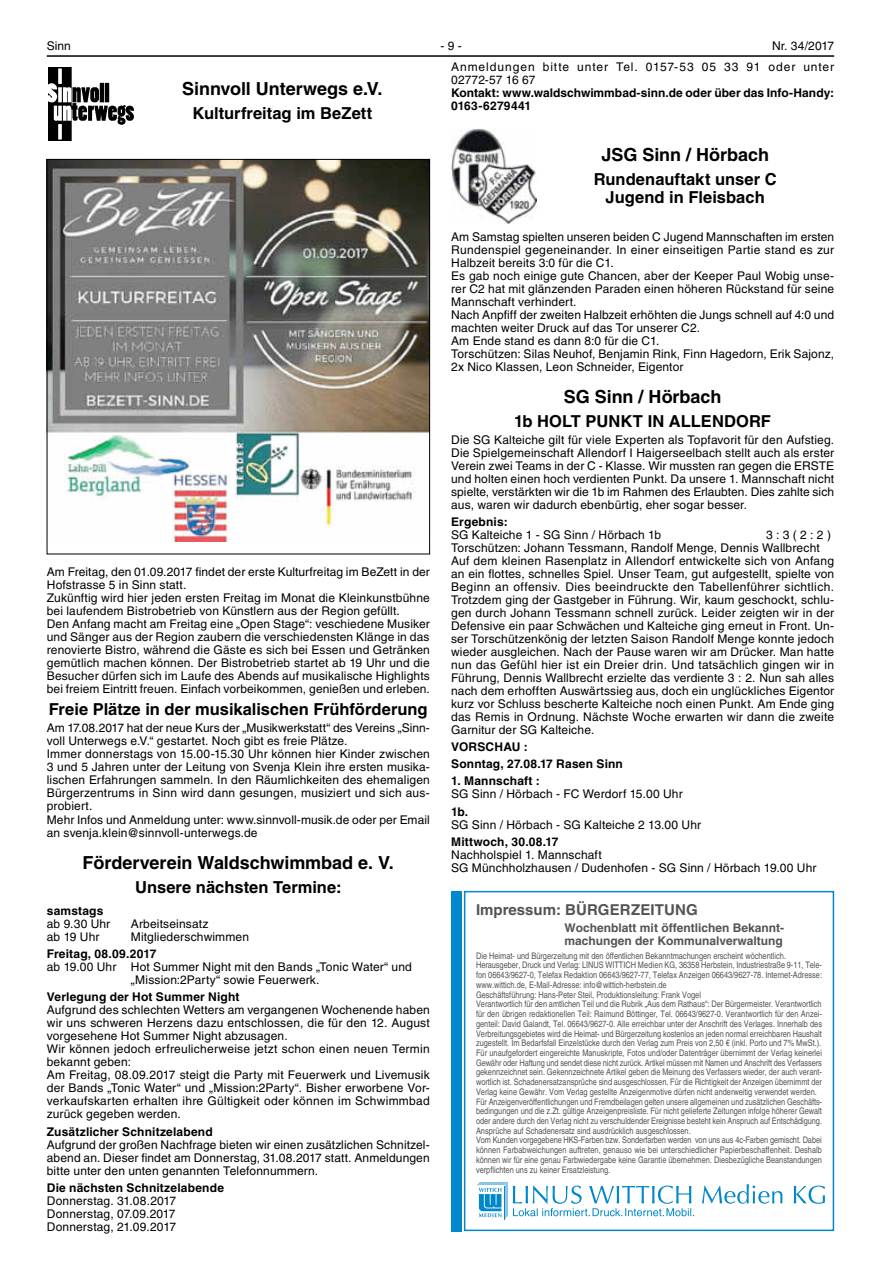
<style>
.page{position:relative;width:881px;height:1263px;background:#fff}
.page>*{position:absolute;margin:0;border:0;box-sizing:border-box;transform-origin:0 0}
.t1{font:700 18px "Helvetica LT";letter-spacing:-.005em;color:#000}
.t2{font:700 16.5px/17.9px "Helvetica LT";color:#000;text-align:center}
.t3{font:700 15px "Helvetica LT";letter-spacing:.005em;color:#535353}
.t4{font:12px/12.9px "Helvetica LT";letter-spacing:.015em;color:#000}
.t5{font:700 12px/12.9px "Helvetica LT";letter-spacing:.015em;color:#000}
.t6{font:700 12px/12.9px "Helvetica LT";color:#535353}
.t7{font:12px/12.9px "Helvetica LT";letter-spacing:.075em;color:#000}
.t8{font:condensed 9px/9.8px "Helvetica LT";color:#535353}
</style>
<div class="page">
<hr style="left:47px;top:55px;width:786px;height:2px;background:#000">
<img style="left:48px;top:68px;width:85px;height:72px">
<img style="left:49px;top:161px;width:378px;height:381px">
<div style="left:47px;top:159px;width:382px;height:395px;border:1px solid #000"></div>
<img style="left:451px;top:129px;width:85px;height:94px">
<div style="left:451px;top:891px;width:10px;height:340px;background:#0087cc"></div>
<svg style="left:477px;top:1182px;width:347px;height:36px"></svg>
<div style="left:463px;top:891px;width:370px;height:340px;border:2px solid #0087cc"></div>
<p class="t4" style="left:47px;top:40px;width:26px">Sinn</p>
<p class="t4" style="left:440px;top:40px;width:23px">-9-</p>
<p class="t4" style="left:771px;top:40px;width:64px">Nr. 34/2017</p>
<h1 class="t1" style="left:182px;top:78px;width:201px">Sinnvoll Unterwegs e.V.</h1>
<h2 class="t2" style="left:192px;top:105px;width:181px">Kulturfreitag im BeZett</h2>
<p class="t7" style="left:451px;top:61px;width:384px">Anmeldungen bitte unter Tel. 0157-53 05 33 91 oder unter<br>02772-57 16 67</p>
<p class="t5" style="left:451px;top:86px;width:384px">Kontakt: www.waldschwimmbad-sinn.de oder über das Info-Handy:<br>0163-6279441</p>
<h1 class="t1" style="left:601px;top:144px;width:169px">JSG Sinn / Hörbach</h1>
<h2 class="t2" style="left:593px;top:170px;width:184px">Rundenauftakt unser C<br>Jugend in Fleisbach</h2>
<p class="t4" style="left:451px;top:232px;width:384px">Am Samstag spielten unseren beiden C Jugend Mannschaften im ersten Rundenspiel gegeneinander. In einer einseitigen Partie stand es zur Halbzeit bereits 3:0 für die C1.<br>Es gab noch einige gute Chancen, aber der Keeper Paul Wobig unse&shy;rer C2 hat mit glänzenden Paraden einen höheren Rückstand für seine Mannschaft verhindert.<br>Nach Anpfiff der zweiten Halbzeit erhöhten die Jungs schnell auf 4:0 und machten weiter Druck auf das Tor unserer C2.<br>Am Ende stand es dann 8:0 für die C1.<br>Torschützen: Silas Neuhof, Benjamin Rink, Finn Hagedorn, Erik Sajonz, 2x Nico Klassen, Leon Schneider, Eigentor</p>
<h1 class="t1" style="left:563px;top:386px;width:159px">SG Sinn / Hörbach</h1>
<h2 class="t2" style="left:514px;top:413px;width:258px">1b HOLT PUNKT IN ALLENDORF</h2>
<p class="t4" style="left:451px;top:435px;width:384px;text-align:justify">Die SG Kalteiche gilt für viele Experten als Topfavorit für den Aufstieg.<br>Die Spielgemeinschaft Allendorf I Haigerseelbach stellt auch als erster Verein zwei Teams in der C - Klasse. Wir mussten ran gegen die ERSTE und holten einen hoch verdienten Punkt. Da unsere 1. Mannschaft nicht spielte, verstärkten wir die 1b im Rahmen des Erlaubten. Dies zahlte sich aus, waren wir dadurch ebenbürtig, eher sogar besser.</p>
<p class="t5" style="left:451px;top:516px;width:58px">Ergebnis:</p>
<p class="t4" style="left:451px;top:530px;width:211px">SG Kalteiche 1 - SG Sinn / Hörbach 1b</p>
<p class="t4" style="left:451px;top:530px;width:384px;text-indent:315px">3:3(2:2)<br>Torschützen: Johann Tessmann, Randolf Menge, Dennis Wallbrecht Auf dem kleinen Rasenplatz in Allendorf entwickelte sich von Anfang an ein flottes, schnelles Spiel. Unser Team, gut aufgestellt, spielte von Beginn an offensiv. Dies beeindruckte den Tabellenführer sichtlich.<br>Trotzdem ging der Gastgeber in Führung. Wir, kaum geschockt, schlu&shy;gen durch Johann Tessmann schnell zurück. Leider zeigten wir in der Defensive ein paar Schwächen und Kalteiche ging erneut in Front. Un&shy;ser Torschützenkönig der letzten Saison Randolf Menge konnte jedoch wieder ausgleichen. Nach der Pause waren wir am Drücker. Man hatte nun das Gefühl hier ist ein Dreier drin. Und tatsächlich gingen wir in Führung, Dennis Wallbrecht erzielte das verdiente 3 : 2. Nun sah alles nach dem erhofften Auswärtssieg aus, doch ein unglückliches Eigentor kurz vor Schluss bescherte Kalteiche noch einen Punkt. Am Ende ging das Remis in Ordnung. Nächste Woche erwarten wir dann die zweite Garnitur der SG Kalteiche.</p>
<p class="t5" style="left:451px;top:738px;width:173px;line-height:17.2px">VORSCHAU :<br>Sonntag, 27.08.17 Rasen Sinn</p>
<p class="t5" style="left:451px;top:775px;width:90px">1. Mannschaft :</p>
<p class="t4" style="left:451px;top:789px;width:233px">SG Sinn / Hörbach - FC Werdorf 15.00 Uhr</p>
<p class="t5" style="left:451px;top:805px;width:19px">1b.</p>
<p class="t4" style="left:451px;top:819px;width:251px">SG Sinn / Hörbach - SG Kalteiche 2 13.00 Uhr</p>
<p class="t5" style="left:451px;top:835px;width:109px">Mittwoch, 30.08.17</p>
<p class="t4" style="left:451px;top:849px;width:367px">Nachholspiel 1. Mannschaft<br>SG Münchholzhausen / Dudenhofen - SG Sinn / Hörbach 19.00 Uhr</p>
<p class="t3" style="left:476px;top:901px;width:223px">Impressum: BÜRGERZEITUNG</p>
<p class="t6" style="left:564px;top:921px;width:221px">Wochenblatt mit öffentlichen Bekannt&shy;machungen der Kommunalverwaltung</p>
<p class="t8" style="left:476px;top:952px;width:347px">Die Heimat- und Bürgerzeitung mit den öffentlichen Bekanntmachungen erscheint wöchentlich.<br>Herausgeber, Druck und Verlag: LINUS WITTICH Medien KG, 36358 Herbstein, Industriestraße 9-11, Tele&shy;fon 06643/9627-0, Telefax Redaktion 06643/9627-77, Telefax Anzeigen 06643/9627-78. Internet-Adresse: www.wittich.de, E-Mail-Adresse: info@wittich-herbstein.de<br>Geschäftsführung: Hans-Peter Steil, Produktionsleitung: Frank Vogel<br>Verantwortlich für den amtlichen Teil und die Rubrik „Aus dem Rathaus“: Der Bürgermeister. Verantwortlich für den übrigen redaktionellen Teil: Raimund Böttinger, Tel. 06643/9627-0. Verantwortlich für den Anzei&shy;genteil: David Galandt, Tel. 06643/9627-0. Alle erreichbar unter der Anschrift des Verlages. Innerhalb des Verbreitungsgebietes wird die Heimat- und Bürgerzeitung kostenlos an jeden normal erreichbaren Haushalt zugestellt. Im Bedarfsfall Einzelstücke durch den Verlag zum Preis von 2,50 € (inkl. Porto und 7% MwSt.).<br>Für unaufgefordert eingereichte Manuskripte, Fotos und/oder Datenträger übernimmt der Verlag keinerlei Gewähr oder Haftung und sendet diese nicht zurück. Artikel müssen mit Namen und Anschrift des Verfassers gekennzeichnet sein. Gekennzeichnete Artikel geben die Meinung des Verfassers wieder, der auch verant&shy;wortlich ist. Schadenersatzansprüche sind ausgeschlossen. Für die Richtigkeit der Anzeigen übernimmt der Verlag keine Gewähr. Vom Verlag gestellte Anzeigenmotive dürfen nicht anderweitig verwendet werden.<br>Für Anzeigenveröffentlichungen und Fremdbeilagen gelten unsere allgemeinen und zusätzlichen Geschäfts&shy;bedingungen und die z.Zt. gültige Anzeigenpreisliste. Für nicht gelieferte Zeitungen infolge höherer Gewalt oder andere durch den Verlag nicht zu verschuldender Ereignisse besteht kein Anspruch auf Entschädigung.<br>Ansprüche auf Schadenersatz sind ausdrücklich ausgeschlossen.<br>Vom Kunden vorgegebene HKS-Farben bzw. Sonderfarben werden von uns aus 4c-Farben gemischt. Dabei können Farbabweichungen auftreten, genauso wie bei unterschiedlicher Papierbeschaffenheit. Deshalb können wir für eine genau Farbwiedergabe keine Garantie übernehmen. Diesbezügliche Beanstandungen verpflichten uns zu keiner Ersatzleistung.</p>
<p class="t4" style="left:47px;top:566px;width:384px">Am Freitag, den 01.09.2017 findet der erste Kulturfreitag im BeZett in der Hofstrasse 5 in Sinn statt.<br>Zukünftig wird hier jeden ersten Freitag im Monat die Kleinkunstbühne bei laufendem Bistrobetrieb von Künstlern aus der Region gefüllt.<br>Den Anfang macht am Freitag eine „Open Stage“: veschiedene Musiker und Sänger aus der Region zaubern die verschiedensten Klänge in das renovierte Bistro, während die Gäste es sich bei Essen und Getränken gemütlich machen können. Der Bistrobetrieb startet ab 19 Uhr und die Besucher dürfen sich im Laufe des Abends auf musikalische Highlights bei freiem Eintritt freuen. Einfach vorbeikommen, genießen und erleben.</p>
<h2 class="t2" style="left:49px;top:700px;width:380px">Freie Plätze in der musikalischen Frühförderung</h2>
<p class="t4" style="left:47px;top:723px;width:384px">Am 17.08.2017 hat der neue Kurs der „Musikwerkstatt“ des Vereins „Sinn&shy;voll Unterwegs e.V.“ gestartet. Noch gibt es freie Plätze.<br>Immer donnerstags von 15.00-15.30 Uhr können hier Kinder zwischen 3 und 5 Jahren unter der Leitung von Svenja Klein ihre ersten musika&shy;lischen Erfahrungen sammeln. In den Räumlichkeiten des ehemaligen Bürgerzentrums in Sinn wird dann gesungen, musiziert und sich aus&shy;probiert.<br>Mehr Infos und Anmeldung unter: www.sinnvoll-musik.de oder per Email an svenja.klein@sinnvoll-unterwegs.de</p>
<h1 class="t1" style="left:83px;top:852px;width:313px">Förderverein Waldschwimmbad e. V.</h1>
<h2 class="t2" style="left:135px;top:878px;width:208px">Unsere nächsten Termine:</h2>
<p class="t5" style="left:47px;top:904px;width:58px">samstags</p>
<p class="t4" style="left:47px;top:918px;width:65px">ab 9.30 Uhr</p>
<p class="t4" style="left:131px;top:918px;width:79px">Arbeitseinsatz</p>
<p class="t4" style="left:47px;top:931px;width:54px">ab 19 Uhr</p>
<p class="t4" style="left:131px;top:931px;width:120px">Mitgliederschwimmen</p>
<p class="t5" style="left:47px;top:947px;width:111px">Freitag, 08.09.2017</p>
<p class="t4" style="left:131px;top:961px;width:282px;text-indent:-84px">ab 19.00 Uhr Hot Summer Night mit den Bands „Tonic Water“ und „Mission:2Party“ sowie Feuerwerk.</p>
<p class="t5" style="left:47px;top:991px;width:194px">Verlegung der Hot Summer Night</p>
<p class="t4" style="left:47px;top:1004px;width:384px">Aufgrund des schlechten Wetters am vergangenen Wochenende haben wir uns schweren Herzens dazu entschlossen, die für den 12. August vorgesehene Hot Summer Night abzusagen.<br>Wir können jedoch erfreulicherweise jetzt schon einen neuen Termin bekannt geben:<br>Am Freitag, 08.09.2017 steigt die Party mit Feuerwerk und Livemusik der Bands „Tonic Water“ und „Mission:2Party“. Bisher erworbene Vor&shy;verkaufskarten erhalten ihre Gültigkeit oder können im Schwimmbad zurück gegeben werden.</p>
<p class="t5" style="left:47px;top:1125px;width:167px">Zusätzlicher Schnitzelabend</p>
<p class="t4" style="left:47px;top:1139px;width:384px;text-align:justify">Aufgrund der großen Nachfrage bieten wir einen zusätzlichen Schnitzel&shy;abend an. Dieser findet am Donnerstag, 31.08.2017 statt. Anmeldungen bitte unter den unten genannten Telefonnummern.</p>
<p class="t5" style="left:47px;top:1181px;width:179px">Die nächsten Schnitzelabende</p>
<p class="t4" style="left:47px;top:1195px;width:131px;text-align:justify">Donnerstag. 31.08.2017<br>Donnerstag, 07.09.2017<br>Donnerstag, 21.09.2017</p>
</div>
